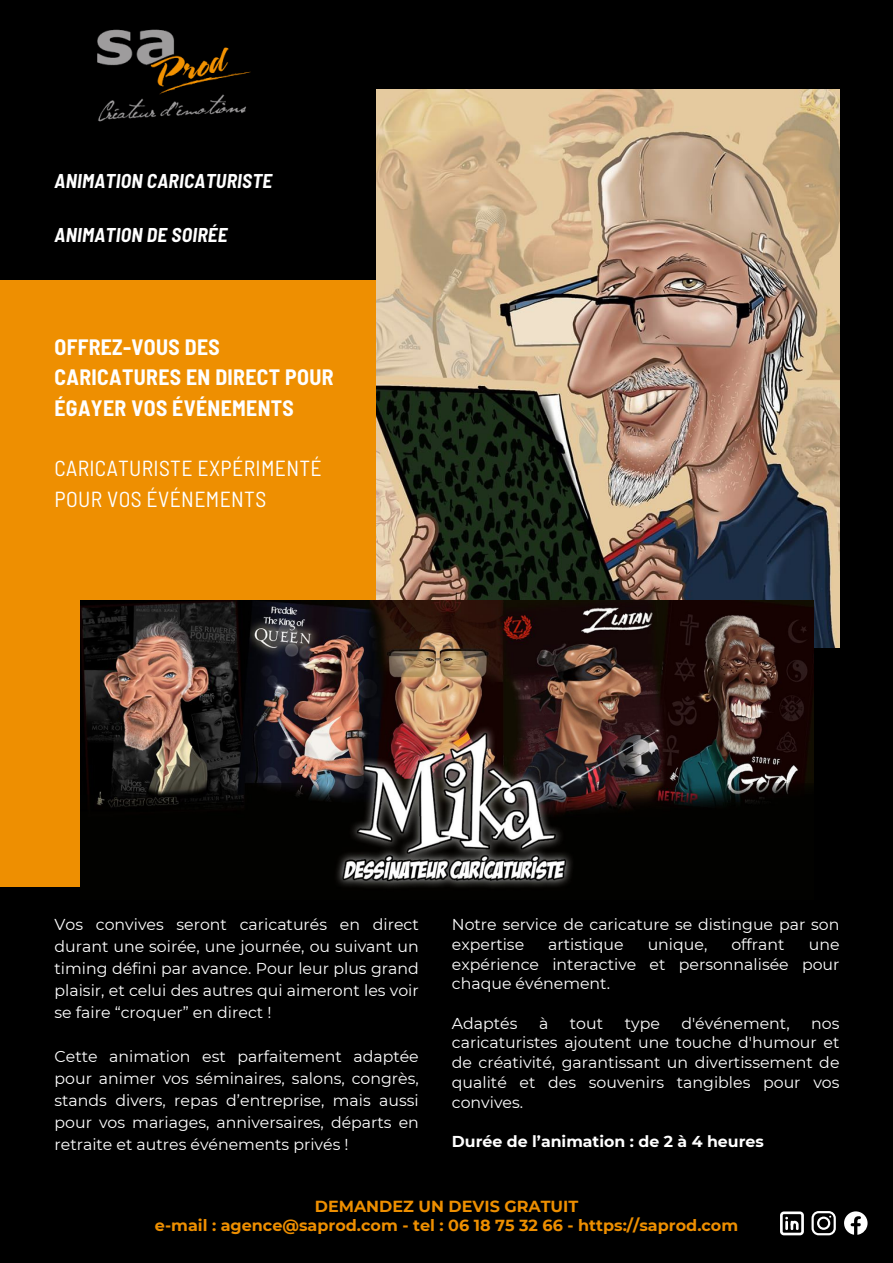
<style>
.page{position:relative;width:893px;height:1263px;background:#000}
.page>*{position:absolute;margin:0;border:0;box-sizing:border-box;transform-origin:0 0}
.t1{font:700 semi-condensed 21.75px/30.4px "Barlow";letter-spacing:.015em;color:#fff}
.t2{font:semi-condensed 21.75px/30.4px "Barlow";letter-spacing:.015em;color:#fff}
.t3{font:italic 700 semi-condensed 19.5px "Barlow";letter-spacing:.015em;color:#fff}
.t4{font:700 15.98px/19.6px "Montserrat";color:#ee8f01;text-align:center}
.t5{font:15.75px/21.9px "Montserrat";color:#fff;text-align:justify}
.t6{font:700 15.75px "Montserrat";color:#fff}
</style>
<div class="page">
<div style="left:0;top:280px;width:538px;height:606px;background:#ee8f01"></div>
<img style="left:376px;top:89px;width:463px;height:559px">
<img style="left:97px;top:29px;width:154px;height:93px">
<svg style="left:844px;top:1211px;width:23px;height:24px"></svg>
<svg style="left:811px;top:1211px;width:24px;height:24px"></svg>
<svg style="left:780px;top:1211px;width:23px;height:24px"></svg>
<img style="left:80px;top:601px;width:733px;height:287px">
<h4 class="t3" style="left:55px;top:169px;width:219px">ANIMATION CARICATURISTE</h4>
<h4 class="t3" style="left:55px;top:223px;width:174px">ANIMATION DE SOIRÉE</h4>
<p class="t1" style="left:55px;top:331px;width:280px">OFFREZ-VOUS DES<br>CARICATURES EN DIRECT POUR<br>ÉGAYER VOS ÉVÉNEMENTS</p>
<p class="t2" style="left:55px;top:452px;width:269px">CARICATURISTE EXPÉRIMENTÉ<br>POUR VOS ÉVÉNEMENTS</p>
<h3 class="t5" style="left:55px;top:914px;width:366px">Vos convives seront caricaturés en direct durant une soirée, une journée, ou suivant un timing défini par avance. Pour leur plus grand plaisir, et celui des autres qui aimeront les voir se faire “croquer” en direct !</h3>
<h1 class="t5" style="left:55px;top:1045px;width:366px">Cette animation est parfaitement adaptée pour animer vos séminaires, salons, congrès, stands divers, repas d’entreprise, mais aussi pour vos mariages, anniversaires, départs en retraite et autres événements privés !</h1>
<h2 class="t5" style="left:452px;top:915px;width:389px;line-height:19.6px">Notre service de caricature se distingue par son expertise</h2>
<h2 class="t5" style="left:548px;top:933px;width:77px">artistique</h2>
<h2 class="t5" style="left:647px;top:933px;width:61px">unique,</h2>
<h2 class="t5" style="left:731px;top:933px;width:55px">offrant</h2>
<h2 class="t5" style="left:452px;top:934px;width:389px;line-height:19.6px;text-indent:357px">une expérience interactive et personnalisée pour chaque événement.</h2>
<p class="t5" style="left:452px;top:1012px;width:67px">Adaptés</p>
<p class="t5" style="left:539px;top:1012px;width:11px">à</p>
<p class="t5" style="left:570px;top:1012px;width:35px">tout</p>
<p class="t5" style="left:625px;top:1012px;width:37px">type</p>
<p class="t5" style="left:681px;top:1012px;width:110px">d'événement,</p>
<p class="t5" style="left:452px;top:1013px;width:389px;line-height:19.6px;text-indent:359px">nos caricaturistes ajoutent une touche d'humour et de créativité, garantissant un divertissement de qualité et des souvenirs tangibles pour vos convives.</p>
<p class="t6" style="left:452px;top:1131px;width:313px">Durée de l’animation : de 2 à 4 heures</p>
<p class="t4" style="left:155px;top:1196px;width:585px">DEMANDEZ UN DEVIS GRATUIT<br>e-mail : agence@saprod.com - tel : 06 18 75 32 66 - https://saprod.com</p>
</div>
